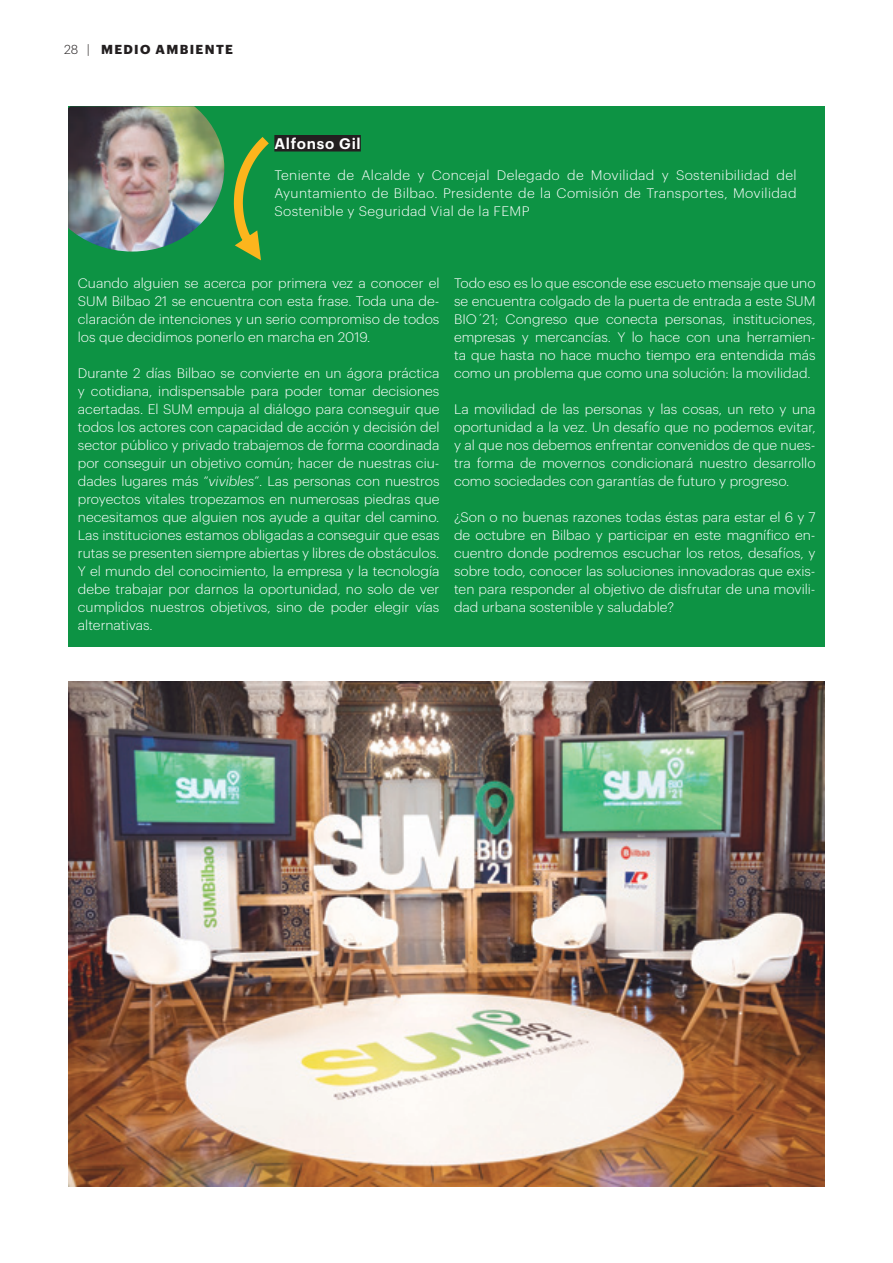
<style>
.page{position:relative;width:893px;height:1263px;background:#fff}
.page>*{position:absolute;margin:0;border:0;box-sizing:border-box;transform-origin:0 0}
.t1{font:600 15px "Graphik";letter-spacing:.05em;color:#fff}
.t2{font:300 13.5px/18px "Graphik";color:#fff;text-align:justify}
.t3{font:700 12.75px "Graphik";color:#231f20}
.s1{font-weight:300}
.s2{font-style:italic}
</style>
<div class="page">
<div style="left:68px;top:106px;width:757px;height:540px;background:#0d9344"></div>
<img style="left:68px;top:106px;width:201px;height:155px">
<div style="left:274px;top:135px;width:87px;height:16px;background:#231f20"></div>
<img style="left:68px;top:682px;width:757px;height:504px">
<p class="t3" style="left:64px;top:39px;width:48px"><span class="s1">28 |</span> MEDIO</p>
<p class="t3" style="left:156px;top:39px;width:11px">AMBIENTE</p>
<p class="t1" style="left:274px;top:132px;width:88px">Alfonso Gil</p>
<p class="t2" style="left:274px;top:165px;width:524px">Teniente de Alcalde y Concejal Delegado de Movilidad y Sostenibilidad del Ayuntamiento de Bilbao. Presidente de la Comisión de Transportes, Movilidad Sostenible y Seguridad Vial de la FEMP</p>
<p class="t2" style="left:78px;top:273px;width:363px">Cuando alguien se acerca por primera vez a conocer el SUM Bilbao 21 se encuentra con esta frase. Toda una de&shy;claración de intenciones y un serio compromiso de todos los que decidimos ponerlo en marcha en 2019.</p>
<p class="t2" style="left:78px;top:363px;width:363px">Durante 2 días Bilbao se convierte en un ágora práctica y cotidiana, indispensable para poder tomar decisiones acertadas. El SUM empuja al diálogo para conseguir que todos los actores con capacidad de acción y decisión del sector público y privado trabajemos de forma coordinada por conseguir un objetivo común; hacer de nuestras ciu&shy;dades lugares más “<span class="s2">vivibles</span>”. Las personas con nuestros proyectos vitales tropezamos en numerosas piedras que necesitamos que alguien nos ayude a quitar del camino.<br>Las instituciones estamos obligadas a conseguir que esas rutas se presenten siempre abiertas y libres de obstáculos.<br>Y el mundo del conocimiento, la empresa y la tecnología debe trabajar por darnos la oportunidad, no solo de ver cumplidos nuestros objetivos, sino de poder elegir vías alternativas.</p>
<p class="t2" style="left:454px;top:273px;width:363px">Todo eso es lo que esconde ese escueto mensaje que uno se encuentra colgado de la puerta de entrada a este SUM BIO´21; Congreso que conecta personas, instituciones, empresas y mercancías. Y lo hace con una herramien&shy;ta que hasta no hace mucho tiempo era entendida más como un problema que como una solución: la movilidad.</p>
<p class="t2" style="left:454px;top:399px;width:363px">La movilidad de las personas y las cosas, un reto y una oportunidad a la vez. Un desafío que no podemos evitar, y al que nos debemos enfrentar convenidos de que nues&shy;tra forma de movernos condicionará nuestro desarrollo como sociedades con garantías de futuro y progreso.</p>
<p class="t2" style="left:454px;top:507px;width:363px">¿Son o no buenas razones todas éstas para estar el 6 y 7 de octubre en Bilbao y participar en este magnífico en&shy;cuentro donde podremos escuchar los retos, desafíos, y sobre todo, conocer las soluciones innovadoras que exis&shy;ten para responder al objetivo de disfrutar de una movili&shy;dad urbana sostenible y saludable?</p>
</div>
